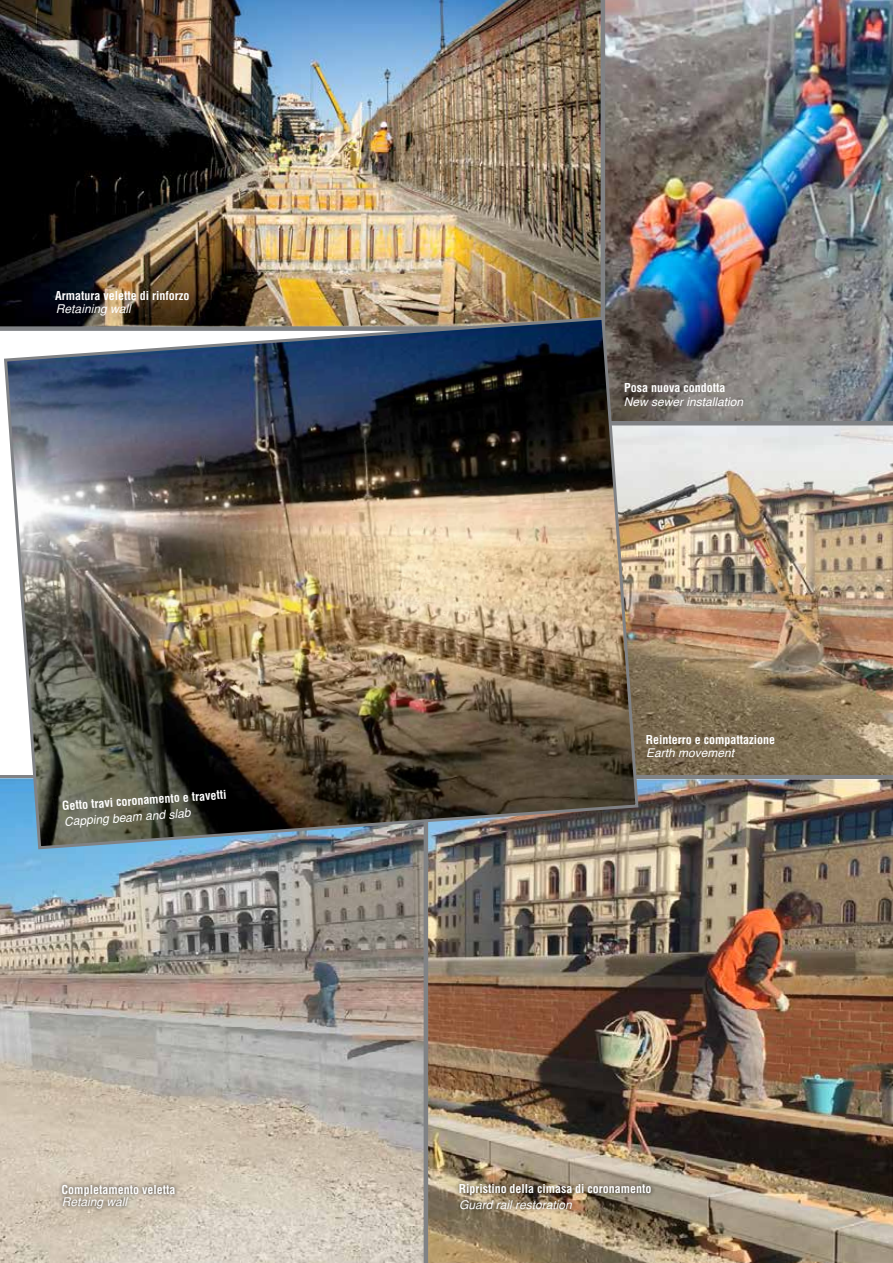
<style>
.page{position:relative;width:893px;height:1263px;background:#fff}
.page>*{position:absolute;margin:0;border:0;box-sizing:border-box;transform-origin:0 0}
.t1{font:700 condensed 12px "Helvetica";color:#fff}
.t2{font:12px "Helvetica PA Oblique";color:#fff}
.t3{font:italic 12px "Helvetica";color:#fff}
</style>
<div class="page">
<img style="left:640px;top:425px;width:253px;height:350px">
<img style="left:0;top:0;width:601px;height:326px">
<img style="left:605px;top:0;width:288px;height:421px">
<hr style="left:601px;top:0;width:4px;height:778px;background:#808285">
<hr style="left:0;top:775px;width:893px;height:4px;background:#808285">
<img style="left:428px;top:779px;width:465px;height:484px">
<div style="left:455px;top:1180px;width:200px;height:20px;background:#000;opacity:.75"></div>
<hr style="left:600px;top:421px;width:293px;height:4px;background:#808285">
<img style="left:0;top:778px;width:424px;height:485px">
<hr style="left:424px;top:775px;width:4px;height:488px;background:#808285">
<div style="left:58px;top:1180px;width:121px;height:20px;background:#000;opacity:.75"></div>
<img style="left:2px;top:315px;width:638px;height:536px">
<div style="left:58px;top:1193px;width:74px;height:20px;background:#000;opacity:.75"></div>
<div style="left:455px;top:1195px;width:121px;height:18px;background:#000;opacity:.75"></div>
<p class="t1" style="left:55px;top:288px;width:136px">Armatura velette di rinforzo</p>
<p class="t2" style="left:56px;top:301px;width:76px">Retaining wall</p>
<p class="t1" style="left:62px;top:798px;width:166px;rotate:-4deg">Getto travi coronamento e travetti</p>
<p class="t2" style="left:64px;top:815px;width:128px;rotate:-4deg">Capping beam and slab</p>
<p class="t1" style="left:624px;top:380px;width:103px">Posa nuova condotta</p>
<p class="t3" style="left:624px;top:392px;width:121px">New sewer installation</p>
<p class="t1" style="left:646px;top:732px;width:131px">Reinterro e compattazione</p>
<p class="t3" style="left:646px;top:744px;width:90px">Earth movement</p>
<p class="t1" style="left:62px;top:1182px;width:115px">Completamento veletta</p>
<p class="t1" style="left:459px;top:1181px;width:194px">Ripristino della cimasa di coronamento</p>
<p class="t2" style="left:62px;top:1195px;width:67px">Retaing wall</p>
<p class="t2" style="left:459px;top:1197px;width:114px">Guard rail restoration</p>
</div>
